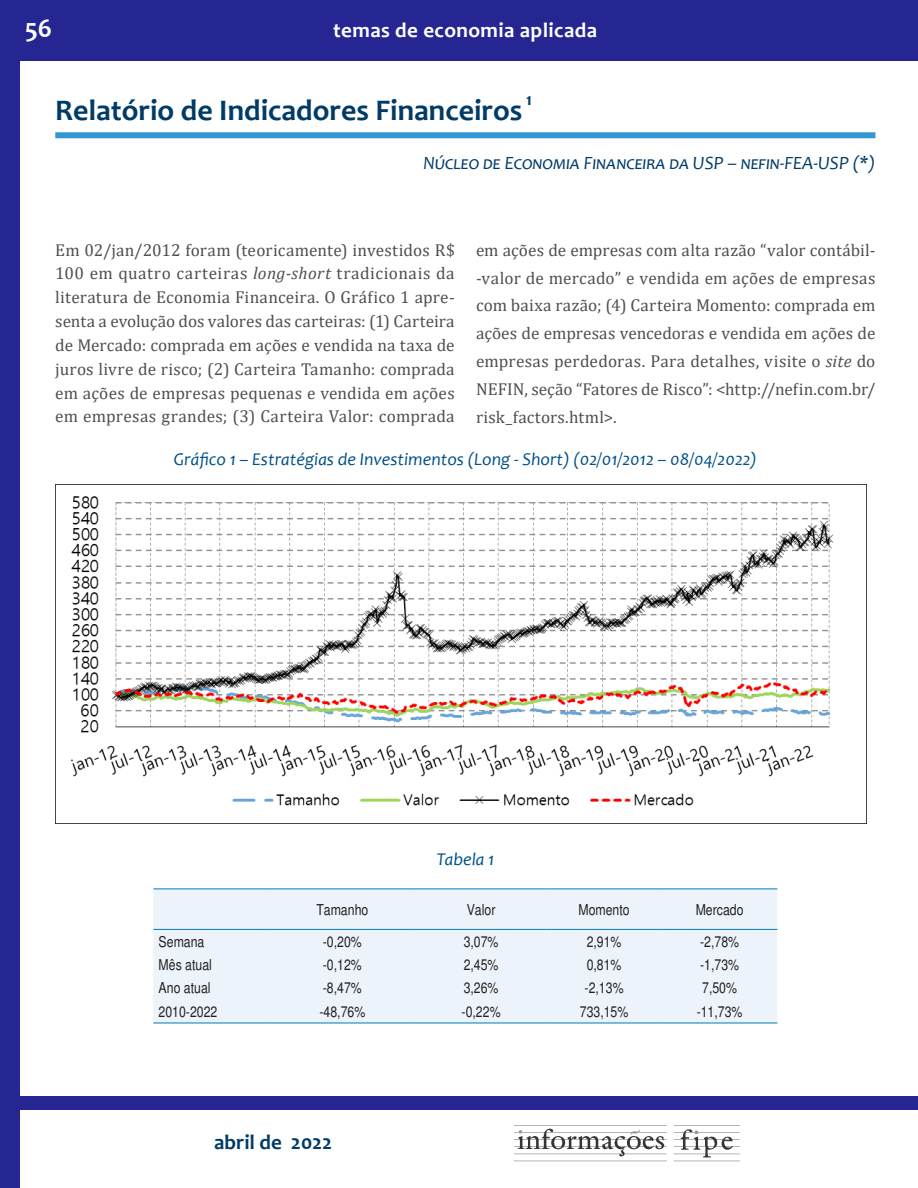
<style>
.page{position:relative;width:918px;height:1188px;background:#fff}
.page>*{position:absolute;margin:0;border:0;box-sizing:border-box;transform-origin:0 0}
.t1{font:700 30px "Candara";color:#003b68}
.t2{font:700 27px "Candara";color:#fff}
.t3{font:700 21px "Candara";letter-spacing:.02em;color:#fff}
.t4{font:700 21px "Candara";color:#003b68}
.t5{font:italic 18.75px "Candara";color:#003b68}
.t6{font:italic 18px "Candara";color:#005187}
.t7{font:700 17.4px "Candara";color:#003b68}
.t8{font:17.25px/23.9px "Cambria";letter-spacing:.01em;color:#4e4f50;text-align:justify}
.t9{font:condensed 15px "Helvetica";color:#231f20}
.s1{font-style:italic}
</style>
<div class="page">
<div style="left:0;top:0;width:20px;height:1188px;background:#262693"></div>
<div style="left:0;top:0;width:918px;height:61px;background:#262693"></div>
<div style="left:15px;top:1097px;width:903px;height:13px;background:#262693"></div>
<img style="left:514px;top:1125px;width:225px;height:37px">
<div style="left:55px;top:132px;width:820px;height:6px;background:#3297d3"></div>
<img style="left:55px;top:484px;width:811px;height:339px">
<div style="left:153px;top:890px;width:624px;height:133px;background:#edf3fa"></div>
<hr style="left:153px;top:889px;width:116px;height:1px;background:#007bb6">
<hr style="left:269px;top:889px;width:147px;height:1px;background:#007bb6">
<hr style="left:416px;top:889px;width:130px;height:1px;background:#007bb6">
<hr style="left:546px;top:889px;width:116px;height:1px;background:#007bb6">
<hr style="left:662px;top:889px;width:115px;height:1px;background:#007bb6">
<hr style="left:153px;top:929px;width:116px;height:1px;background:#007bb6">
<hr style="left:269px;top:929px;width:147px;height:1px;background:#007bb6">
<hr style="left:416px;top:929px;width:130px;height:1px;background:#007bb6">
<hr style="left:546px;top:929px;width:116px;height:1px;background:#007bb6">
<hr style="left:662px;top:929px;width:115px;height:1px;background:#007bb6">
<hr style="left:153px;top:1023px;width:116px;height:1px;background:#007bb6">
<hr style="left:269px;top:1023px;width:147px;height:1px;background:#007bb6">
<hr style="left:416px;top:1023px;width:130px;height:1px;background:#007bb6">
<hr style="left:546px;top:1023px;width:116px;height:1px;background:#007bb6">
<hr style="left:662px;top:1023px;width:115px;height:1px;background:#007bb6">
<h2 class="t2" style="left:25px;top:12px;width:29px">56</h2>
<p class="t3" style="left:333px;top:17px;width:265px">temas de economia aplicada</p>
<h1 class="t1" style="left:55px;top:91px;width:469px">Relatório de Indicadores Financeiros</h1>
<p class="t7" style="left:526px;top:88px;width:7px">1</p>
<p class="t5" style="left:423px;top:152px;width:454px">Núcleo de Economia Financeira da USP – nefin-FEA-USP (*)</p>
<p class="t8" style="left:55px;top:238px;width:401px">Em 02/jan/2012 foram (teoricamente) investidos R$ 100 em quatro carteiras <span class="s1">long-short</span> tradicionais da literatura de Economia Financeira. O Gráfico 1 apre&shy;senta a evolução dos valores das carteiras: (1) Carteira de Mercado: comprada em ações e vendida na taxa de juros livre de risco; (2) Carteira Tamanho: comprada em ações de empresas pequenas e vendida em ações em empresas grandes; (3) Carteira Valor: comprada</p>
<p class="t8" style="left:476px;top:236px;width:401px;line-height:27.8px">em ações de empresas com alta razão “valor contábil--valor de mercado” e vendida em ações de empresas com baixa razão; (4) Carteira Momento: comprada em ações de empresas vencedoras e vendida em ações de empresas perdedoras. Para detalhes, visite o <span class="s1">site</span> do NEFIN, seção “Fatores de Risco”: &lt;http://nefin.com.br/ risk_factors.html&gt;.</p>
<p class="t6" style="left:174px;top:448px;width:584px">Gráfico 1 – Estratégias de Investimentos (Long - Short) (02/01/2012 – 08/04/2022)</p>
<p class="t6" style="left:436px;top:848px;width:60px">Tabela 1</p>
<p class="t9" style="left:316px;top:900px;width:53px">Tamanho</p>
<p class="t9" style="left:467px;top:900px;width:30px">Valor</p>
<p class="t9" style="left:578px;top:900px;width:53px">Momento</p>
<p class="t9" style="left:696px;top:900px;width:49px">Mercado</p>
<p class="t9" style="left:159px;top:933px;width:47px">Semana</p>
<p class="t9" style="left:323px;top:933px;width:40px">-0,20%</p>
<p class="t9" style="left:464px;top:933px;width:36px">3,07%</p>
<p class="t9" style="left:587px;top:933px;width:36px">2,91%</p>
<p class="t9" style="left:700px;top:933px;width:40px">-2,78%</p>
<p class="t9" style="left:159px;top:956px;width:55px">Mês atual</p>
<p class="t9" style="left:323px;top:956px;width:40px">-0,12%</p>
<p class="t9" style="left:464px;top:956px;width:36px">2,45%</p>
<p class="t9" style="left:587px;top:956px;width:36px">0,81%</p>
<p class="t9" style="left:700px;top:956px;width:40px">-1,73%</p>
<p class="t9" style="left:159px;top:979px;width:53px">Ano atual</p>
<p class="t9" style="left:323px;top:979px;width:40px">-8,47%</p>
<p class="t9" style="left:464px;top:979px;width:36px">3,26%</p>
<p class="t9" style="left:585px;top:979px;width:40px">-2,13%</p>
<p class="t9" style="left:702px;top:979px;width:36px">7,50%</p>
<p class="t9" style="left:159px;top:1002px;width:60px">2010-2022</p>
<p class="t9" style="left:319px;top:1002px;width:47px">-48,76%</p>
<p class="t9" style="left:462px;top:1002px;width:40px">-0,22%</p>
<p class="t9" style="left:580px;top:1002px;width:50px">733,15%</p>
<p class="t9" style="left:697px;top:1002px;width:47px">-11,73%</p>
<p class="t4" style="left:214px;top:1129px;width:120px">abril de 2022</p>
</div>
